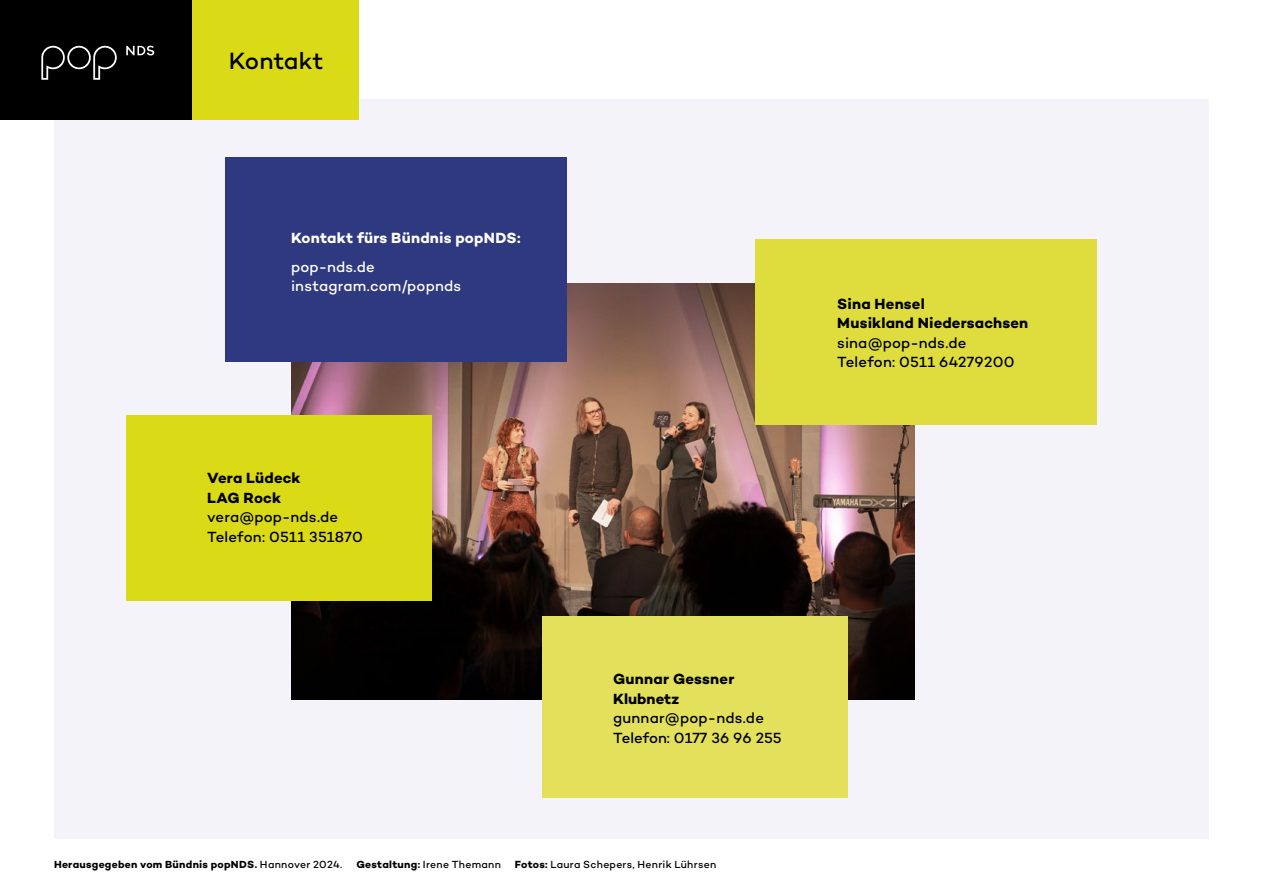
<style>
.page{position:relative;width:1263px;height:893px;background:#fff}
.page>*{position:absolute;margin:0;border:0;box-sizing:border-box;transform-origin:0 0}
.t1{font:500 24px "Campton";color:#000}
.t2{font:500 15px/19.5px "Campton";letter-spacing:.01em;color:#000}
.t3{font:700 15px/19.5px "Campton";letter-spacing:.01em;color:#000}
.t4{font:500 15px/19.5px "Campton";letter-spacing:.01em;color:#fff}
.t5{font:700 15px "Campton";letter-spacing:.01em;color:#fff}
.t6{font:500 10.5px "Campton";letter-spacing:.025em;color:#000}
.t7{font:700 10.5px "Campton";letter-spacing:.025em;color:#000}
.s1{font-weight:500}
.s2{font-weight:700}
</style>
<div class="page">
<div style="left:54px;top:99px;width:1155px;height:740px;background:#f3f3f9"></div>
<div style="left:191px;top:0;width:168px;height:119px;background:#dbda17"></div>
<div style="left:0;top:0;width:191px;height:119px;background:#000"></div>
<svg style="left:41px;top:46px;width:76px;height:34px"></svg>
<svg style="left:126px;top:46px;width:28px;height:9px"></svg>
<img style="left:291px;top:284px;width:623px;height:416px">
<div style="left:127px;top:415px;width:305px;height:186px;background:#dbda17"></div>
<div style="left:225px;top:158px;width:342px;height:204px;background:#2f3980"></div>
<div style="left:542px;top:617px;width:306px;height:181px;background:#e3e15b"></div>
<div style="left:755px;top:239px;width:342px;height:186px;background:#dfdd3e"></div>
<h1 class="t1" style="left:229px;top:45px;width:96px">Kontakt</h1>
<p class="t5" style="left:291px;top:229px;width:231px">Kontakt fürs Bündnis popNDS:</p>
<p class="t4" style="left:291px;top:257px;width:172px">pop-nds.de instagram.com/popnds</p>
<p class="t3" style="left:207px;top:468px;width:95px">Vera Lüdeck<br>LAG Rock</p>
<p class="t2" style="left:207px;top:507px;width:157px">vera@pop-nds.de<br>Telefon: 0511 351870</p>
<p class="t3" style="left:613px;top:669px;width:123px">Gunnar Gessner<br>Klubnetz</p>
<p class="t2" style="left:613px;top:708px;width:170px">gunnar@pop-nds.de<br>Telefon: 0177 36 96 255</p>
<p class="t7" style="left:54px;top:858px;width:290px">Herausgegeben vom Bündnis popNDS. <span class="s1">Hannover 2024.</span></p>
<p class="t6" style="left:356px;top:858px;width:146px"><span class="s2">Gestaltung:</span> Irene Themann</p>
<p class="t6" style="left:515px;top:858px;width:203px"><span class="s2">Fotos:</span> Laura Schepers, Henrik Lührsen</p>
<p class="t3" style="left:837px;top:294px;width:193px">Sina Hensel<br>Musikland Niedersachsen</p>
<p class="t2" style="left:837px;top:333px;width:179px">sina@pop-nds.de<br>Telefon: 0511 64279200</p>
</div>
